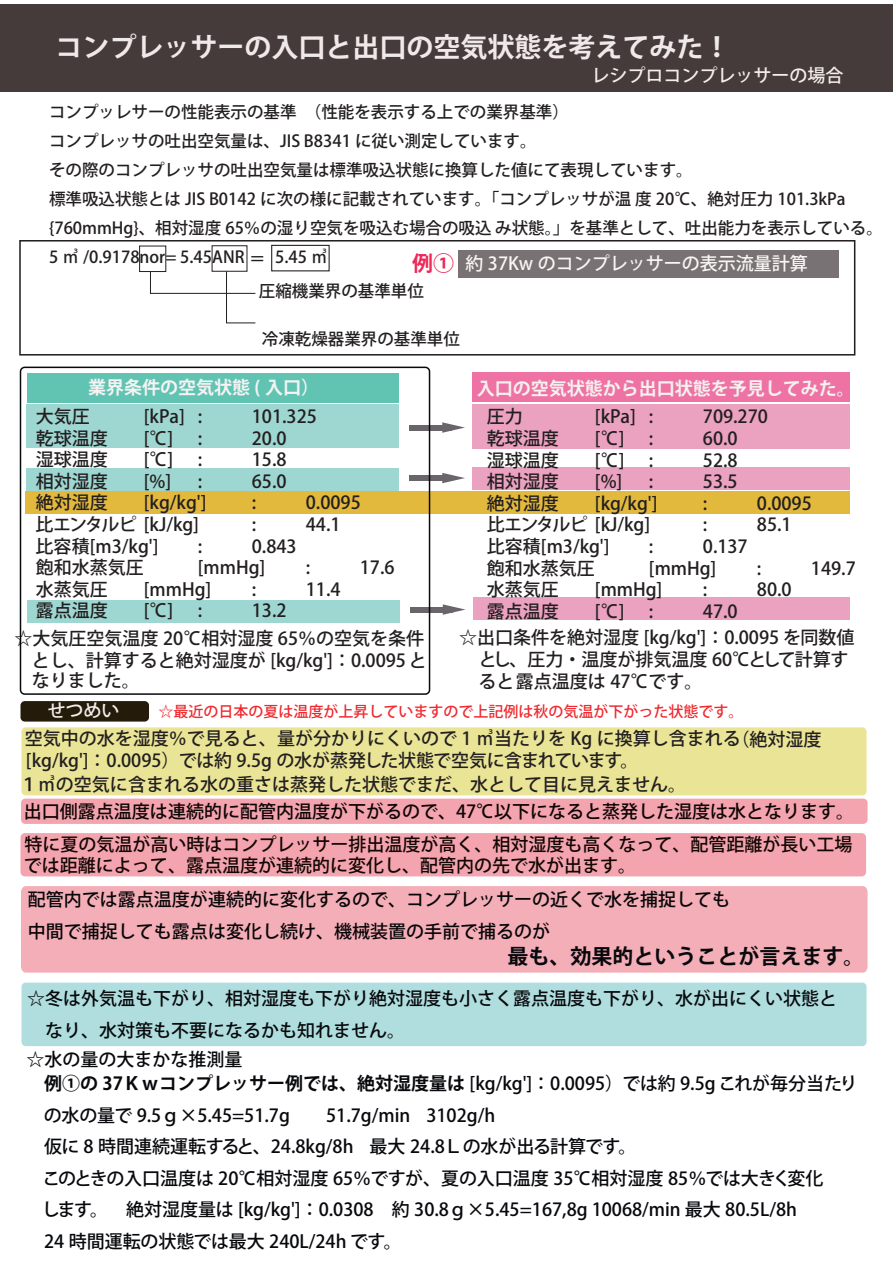
<style>
.page{position:relative;width:893px;height:1263px;background:#fff}
.page>*{position:absolute;margin:0;border:0;box-sizing:border-box;transform-origin:0 0}
.t1{font:700 27px "Koz Go Pro";color:#efeae9}
.t2{font:700 21px "Koz Go Pro";color:#08090d}
.t3{font:700 21px "Koz Go Pro";color:#ed2857}
.t4{font:500 18px/21px "Koz Go Pro";color:#231f20}
.t5{font:500 18px/31.5px "Koz Go Pro";color:#08090d}
.t6{font:500 18px/21px "Koz Go Pro";color:#130603}
.t7{font:500 18px/31.5px "Koz Go Pro";color:#080609}
.t8{font:500 18px "Koz Go Pro";color:#0f0504}
.t9{font:500 18px "Koz Go Pro";letter-spacing:-.04em;color:#231f20}
.t10{font:700 18px "Koz Go Pro";color:#f4f1ef}
.t11{font:500 18px "Koz Go Pro";color:#f9f5f4}
.t12{font:500 18px "Koz Go Pro";color:#f2eeec}
.t13{font:700 18px "Koz Go Pro";color:#f5f3f3}
.t14{font:500 16.5px/28.8px "Koz Go Pro";color:#231f20}
.t15{font:500 15px "Koz Go Pro";color:#ee2a2f}
.s1{font-weight:700}
</style>
<div class="page">
<div style="left:22px;top:983px;width:845px;height:63px;background:#b0dede;border-radius:4px"></div>
<div style="left:21px;top:886px;width:846px;height:86px;background:#f4aeb7"></div>
<div style="left:21px;top:833px;width:845px;height:43px;background:#f3a4af;border-radius:4px"></div>
<div style="left:21px;top:799px;width:847px;height:25px;background:#f3a4af;border-radius:4px"></div>
<div style="left:22px;top:727px;width:845px;height:68px;background:#eae596;border-radius:4px"></div>
<div style="left:20px;top:701px;width:129px;height:21px;background:#251b0a;border-radius:4px"></div>
<div style="left:27px;top:468px;width:372px;height:22px;background:#9ed7d1"></div>
<div style="left:27px;top:404px;width:372px;height:43px;background:#9ed7d1"></div>
<div style="left:473px;top:598px;width:377px;height:22px;background:#eba1c0"></div>
<div style="left:472px;top:468px;width:378px;height:22px;background:#eba1c0"></div>
<div style="left:472px;top:404px;width:378px;height:44px;background:#eba1c0"></div>
<div style="left:26px;top:492px;width:824px;height:22px;background:#e2b93d"></div>
<div style="left:27px;top:600px;width:373px;height:22px;background:#9ed7d1"></div>
<div style="left:458px;top:250px;width:381px;height:27px;background:#797274"></div>
<div style="left:27px;top:373px;width:372px;height:30px;background:#61c4b3"></div>
<div style="left:139px;top:246px;width:27px;height:26px;border:1px solid #231f20"></div>
<div style="left:212px;top:245px;width:35px;height:27px;border:1px solid #231f20"></div>
<div style="left:271px;top:245px;width:59px;height:26px;border:1px solid #231f20"></div>
<svg style="left:150px;top:271px;width:106px;height:53px"></svg>
<div style="left:472px;top:372px;width:378px;height:30px;background:#ee73a4"></div>
<div style="left:19px;top:240px;width:836px;height:116px;border:2px solid #231f20"></div>
<div style="left:0;top:4px;width:893px;height:88px;background:#453b3a"></div>
<div style="left:410px;top:475px;width:42px;height:6px;background:#6a656a"></div>
<svg style="left:442px;top:473px;width:23px;height:10px"></svg>
<div style="left:410px;top:607px;width:42px;height:6px;background:#6a656a"></div>
<svg style="left:443px;top:604px;width:22px;height:11px"></svg>
<div style="left:410px;top:425px;width:42px;height:6px;background:#6a656a"></div>
<svg style="left:442px;top:422px;width:23px;height:11px"></svg>
<div style="left:20px;top:367px;width:410px;height:328px;border:2px solid #08090d;border-radius:4px"></div>
<h1 class="t1" style="left:56px;top:30px;width:676px">コンプレッサーの入口と出口の空気状態を考えてみた！</h1>
<p class="t12" style="left:592px;top:63px;width:253px">レシプロコンプレッサーの場合</p>
<p class="t14" style="left:49px;top:99px;width:835px">コンプッレサーの性能表示の基準　（性能を表示する上での業界基準）<br>コンプレッサの吐出空気量は、JIS B8341 に従い測定しています。<br>その際のコンプレッサの吐出空気量は標準吸込状態に換算した値にて表現しています。<br>標準吸込状態とは JIS B0142 に次の様に記載されています。「コンプレッサが温 度 20℃、絶対圧力 101.3kPa {760mmHg}、相対湿度 65％の湿り空気を吸込む場合の吸込 み状態。」を基準として、吐出能力を表示している。5 ㎥ /0.9178nor= 5.45ANR　</p>
<p class="t14" style="left:259px;top:277px;width:166px">圧縮機業界の基準単位</p>
<p class="t14" style="left:275px;top:244px;width:54px">5.45 ㎥</p>
<p class="t3" style="left:412px;top:250px;width:43px">例①</p>
<p class="t11" style="left:465px;top:252px;width:344px">約 37Kw のコンプレッサーの表示流量計算</p>
<p class="t14" style="left:249px;top:245px;width:18px">＝</p>
<p class="t14" style="left:262px;top:326px;width:199px">冷凍乾燥器業界の基準単位</p>
<p class="t13" style="left:88px;top:376px;width:232px">業界条件の空気状態 ( 入口）</p>
<p class="t10" style="left:477px;top:377px;width:379px">入口の空気状態から出口状態を予見してみた。</p>
<p class="t4" style="left:36px;top:407px;width:55px">大気圧</p>
<p class="t4" style="left:144px;top:407px;width:60px">[kPa] :</p>
<p class="t4" style="left:252px;top:407px;width:67px">101.325</p>
<p class="t4" style="left:36px;top:428px;width:73px">乾球温度</p>
<p class="t4" style="left:144px;top:428px;width:31px">[℃]</p>
<p class="t4" style="left:198px;top:428px;width:6px">:</p>
<p class="t4" style="left:252px;top:428px;width:36px">20.0</p>
<p class="t4" style="left:36px;top:450px;width:73px">湿球温度</p>
<p class="t4" style="left:144px;top:450px;width:31px">[℃]</p>
<p class="t4" style="left:198px;top:450px;width:6px">:</p>
<p class="t4" style="left:252px;top:450px;width:36px">15.8</p>
<p class="t4" style="left:36px;top:472px;width:73px">相対湿度</p>
<p class="t4" style="left:144px;top:472px;width:29px">[%]</p>
<p class="t4" style="left:198px;top:472px;width:6px">:</p>
<p class="t4" style="left:252px;top:472px;width:36px">65.0</p>
<p class="t4" style="left:36px;top:493px;width:73px">絶対湿度</p>
<p class="t4" style="left:144px;top:493px;width:64px">[kg/kg']</p>
<p class="t4" style="left:252px;top:493px;width:6px">:</p>
<p class="t4" style="left:306px;top:493px;width:56px">0.0095</p>
<p class="t9" style="left:36px;top:513px;width:165px">比エンタルピ [kJ/kg]</p>
<p class="t4" style="left:252px;top:515px;width:6px">:</p>
<p class="t4" style="left:306px;top:515px;width:36px">44.1</p>
<p class="t4" style="left:36px;top:536px;width:124px">比容積 [m3/kg']</p>
<p class="t4" style="left:198px;top:536px;width:6px">:</p>
<p class="t4" style="left:252px;top:536px;width:46px">0.843</p>
<p class="t4" style="left:36px;top:558px;width:109px">飽和水蒸気圧</p>
<p class="t4" style="left:198px;top:558px;width:69px">[mmHg]</p>
<p class="t4" style="left:306px;top:558px;width:6px">:</p>
<p class="t4" style="left:360px;top:558px;width:36px">17.6</p>
<p class="t4" style="left:36px;top:580px;width:73px">水蒸気圧</p>
<p class="t4" style="left:144px;top:580px;width:69px">[mmHg]</p>
<p class="t4" style="left:252px;top:580px;width:6px">:</p>
<p class="t4" style="left:306px;top:580px;width:36px">11.4</p>
<p class="t4" style="left:36px;top:601px;width:73px">露点温度</p>
<p class="t4" style="left:144px;top:601px;width:31px">[℃]</p>
<p class="t4" style="left:198px;top:601px;width:6px">:</p>
<p class="t4" style="left:252px;top:601px;width:36px">13.2</p>
<p class="t4" style="left:487px;top:407px;width:55px">圧力　</p>
<p class="t4" style="left:595px;top:407px;width:60px">[kPa] :</p>
<p class="t4" style="left:703px;top:407px;width:67px">709.270</p>
<p class="t4" style="left:487px;top:429px;width:73px">乾球温度</p>
<p class="t4" style="left:595px;top:429px;width:31px">[℃]</p>
<p class="t4" style="left:649px;top:429px;width:6px">:</p>
<p class="t4" style="left:703px;top:429px;width:36px">60.0</p>
<p class="t4" style="left:487px;top:450px;width:73px">湿球温度</p>
<p class="t4" style="left:595px;top:450px;width:31px">[℃]</p>
<p class="t4" style="left:649px;top:450px;width:6px">:</p>
<p class="t4" style="left:703px;top:450px;width:36px">52.8</p>
<p class="t4" style="left:487px;top:472px;width:73px">相対湿度</p>
<p class="t4" style="left:595px;top:472px;width:29px">[%]</p>
<p class="t4" style="left:649px;top:472px;width:6px">:</p>
<p class="t4" style="left:703px;top:472px;width:36px">53.5</p>
<p class="t4" style="left:487px;top:493px;width:73px">絶対湿度</p>
<p class="t4" style="left:595px;top:493px;width:64px">[kg/kg']</p>
<p class="t4" style="left:703px;top:493px;width:6px">:</p>
<p class="t4" style="left:757px;top:493px;width:56px">0.0095</p>
<p class="t9" style="left:487px;top:513px;width:165px">比エンタルピ [kJ/kg]</p>
<p class="t4" style="left:703px;top:515px;width:6px">:</p>
<p class="t4" style="left:757px;top:515px;width:36px">85.1</p>
<p class="t4" style="left:487px;top:537px;width:124px">比容積 [m3/kg']</p>
<p class="t4" style="left:649px;top:537px;width:6px">:</p>
<p class="t4" style="left:703px;top:537px;width:46px">0.137</p>
<p class="t4" style="left:487px;top:558px;width:109px">飽和水蒸気圧</p>
<p class="t4" style="left:649px;top:558px;width:69px">[mmHg]</p>
<p class="t4" style="left:757px;top:558px;width:6px">:</p>
<p class="t4" style="left:811px;top:558px;width:46px">149.7</p>
<p class="t4" style="left:487px;top:580px;width:73px">水蒸気圧</p>
<p class="t4" style="left:595px;top:580px;width:69px">[mmHg]</p>
<p class="t4" style="left:703px;top:580px;width:6px">:</p>
<p class="t4" style="left:757px;top:580px;width:36px">80.0</p>
<p class="t4" style="left:487px;top:601px;width:73px">露点温度</p>
<p class="t4" style="left:595px;top:601px;width:31px">[℃]</p>
<p class="t4" style="left:649px;top:601px;width:6px">:</p>
<p class="t4" style="left:703px;top:601px;width:36px">47.0</p>
<p class="t4" style="left:32px;top:629px;width:396px;text-indent:-17px">☆大気圧空気温度 20℃相対湿度 65％の空気を条件とし、計算すると絶対湿度が [kg/kg']：0.0095 となりました。</p>
<p class="t4" style="left:479px;top:628px;width:377px;line-height:21.8px;text-indent:-19px">☆出口条件を絶対湿度 [kg/kg']：0.0095 を同数値とし、圧力・温度が排気温度 60℃として計算すると露点温度は 47℃です。</p>
<p class="t12" style="left:47px;top:699px;width:73px">せつめい</p>
<p class="t4" style="left:25px;top:728px;width:798px;line-height:22px">空気中の水を湿度％で見ると、量が分かりにくいので 1 ㎥当たりを Kg に換算し含まれる（絶対湿度[kg/kg']：0.0095）では約 9.5g の水が蒸発した状態で空気に含まれています。</p>
<p class="t4" style="left:20px;top:774px;width:686px">１㎥の空気に含まれる水の重さは蒸発した状態でまだ、水として目に見えません。　</p>
<p class="t8" style="left:24px;top:799px;width:832px">出口側露点温度は連続的に配管内温度が下がるので、47℃以下になると蒸発した湿度は水となります。</p>
<p class="t6" style="left:24px;top:835px;width:830px">特に夏の気温が高い時はコンプレッサー排出温度が高く、相対湿度も高くなって、配管距離が長い工場では距離によって、露点温度が連続的に変化し、配管内の先で水が出ます。</p>
<p class="t7" style="left:28px;top:885px;width:703px">配管内では露点温度が連続的に変化するので、コンプレッサーの近くで水を捕捉しても中間で捕捉しても露点は変化し続け、機械装置の手前で捕るのが</p>
<p class="t2" style="left:507px;top:942px;width:359px">最も、効果的ということが言えます。</p>
<p class="t5" style="left:27px;top:984px;width:811px">☆冬は外気温も下がり、相対湿度も下がり絶対湿度も小さく露点温度も下がり、水が出にくい状態と　なり、水対策も不要になるかも知れません。</p>
<p class="t15" style="left:158px;top:701px;width:587px">☆最近の日本の夏は温度が上昇していますので上記例は秋の気温が下がった状態です。</p>
<p class="t5" style="left:44px;top:1048px;width:815px;line-height:24px;text-indent:-17px">☆水の量の大まかな推測量<br><span class="s1">例①の 37Ｋｗコンプレッサー例では、絶対湿度量は</span> [kg/kg']：0.0095）では約 9.5g これが毎分当たり</p>
<p class="t5" style="left:44px;top:1100px;width:248px">の水の量で 9.5ｇ×5.45=51.7g</p>
<p class="t5" style="left:42px;top:1100px;width:783px;text-indent:284px">51.7g/min 3102g/h<br>仮に 8 時間連続運転すると、24.8kg/8h 最大 24.8Ｌの水が出る計算です。<br>このときの入口温度は 20℃相対湿度 65％ですが、夏の入口温度 35℃相対湿度 85％では大きく変化します。　絶対湿度量は [kg/kg']：0.0308　約 30.8ｇ×5.45=167,8g 10068/min 最大 80.5L/8h<br>24 時間運転の状態では最大 240L/24h です。</p>
</div>
